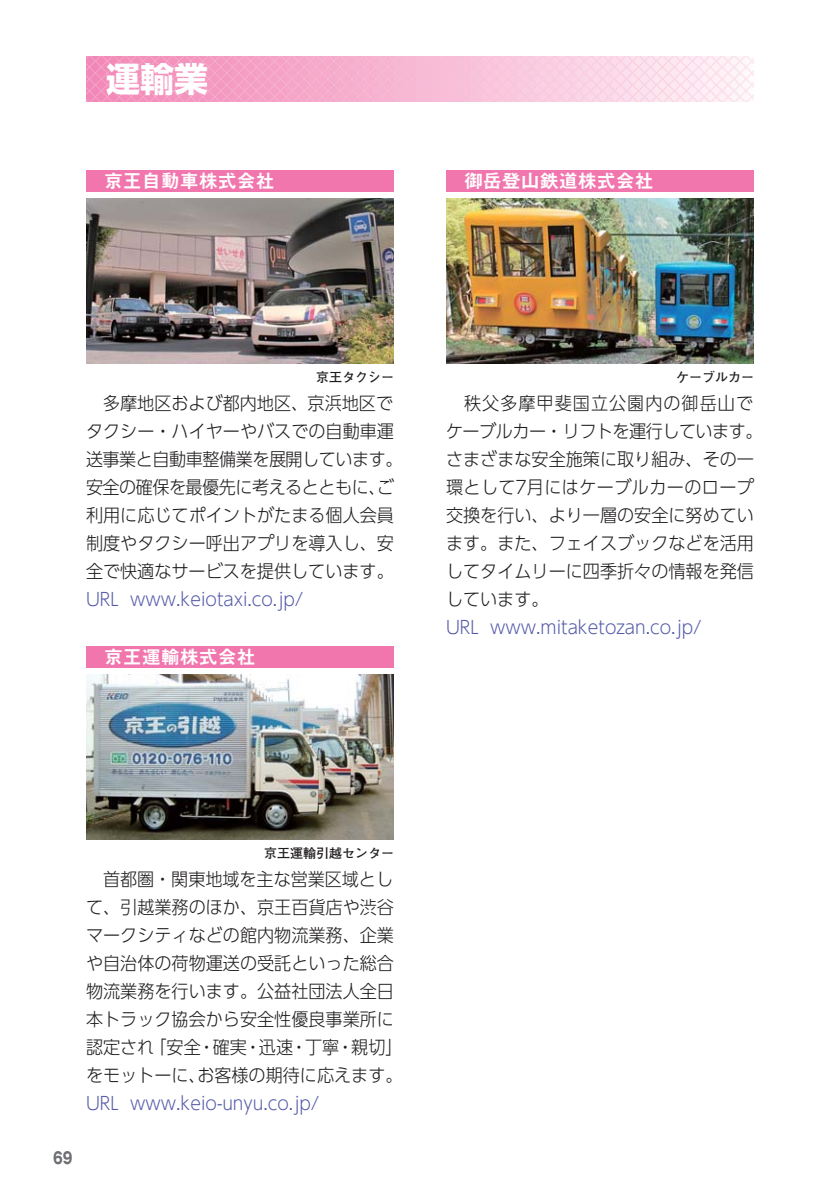
<style>
.page{position:relative;width:840px;height:1192px;background:#fff}
.page>*{position:absolute;margin:0;border:0;box-sizing:border-box;transform-origin:0 0}
.t1{font:34px "UD Shin Go Pr 6 N Bold 90 pv RKSJ H";color:#fff}
.t2{font:19px "Midashi Go Pr 6 N MB31 90 pv RKSJ H";color:#fff}
.t3{font:18px/28px "UD Shin Go Pr 6 N Light 90 pv RKSJ H";color:#201d1f;text-align:center;scale:.95 1}
.t4{font:18px "UD Shin Go Pr 6 N Light 90 pv RKSJ H";color:#545aa8;scale:.95 1}
.t5{font:16px "Gothic MB101 Pr 6 N Bold 90 pv RKSJ H";color:#6d6f74;scale:.8 1}
.t6{font:13px "Futo Go B101 Pr 6 N Bold 90 pv RKSJ H";color:#201d1f}
</style>
<div class="page">
<svg style="left:86px;top:56px;width:668px;height:46px;background:#f7bbd5"></svg>
<img style="left:86px;top:198px;width:308px;height:166px">
<div style="left:86px;top:170px;width:308px;height:22px;background:#f176ad"></div>
<img style="left:86px;top:674px;width:308px;height:166px">
<div style="left:86px;top:646px;width:308px;height:22px;background:#f176ad"></div>
<img style="left:446px;top:198px;width:308px;height:166px">
<div style="left:446px;top:170px;width:308px;height:22px;background:#f176ad"></div>
<h1 class="t1" style="left:106px;top:66px;width:103px">運輸業</h1>
<p class="t2" style="left:104px;top:174px;width:172px">京王自動車株式会社</p>
<p class="t2" style="left:464px;top:174px;width:191px">御岳登山鉄道株式会社</p>
<p class="t6" style="left:316px;top:373px;width:79px">京王タクシー</p>
<p class="t3" style="left:86px;top:392px;width:335px">多摩地区および都内地区、京浜地区で<br>タクシー・ハイヤーやバスでの自動車運送事業と自動車整備業を展開しています。安全の確保を最優先に考えるとともに、ご利用に応じてポイントがたまる個人会員制度やタクシー呼出アプリを導入し、安全で快適なサービスを提供しています。</p>
<p class="t4" style="left:86px;top:592px;width:230px">URL www.keiotaxi.co.jp/</p>
<p class="t2" style="left:104px;top:650px;width:153px">京王運輸株式会社</p>
<p class="t6" style="left:676px;top:373px;width:79px">ケーブルカー</p>
<p class="t3" style="left:446px;top:392px;width:335px;text-align:left;text-indent:18px">秩父多摩甲斐国立公園内の御岳山でケーブルカー・リフトを運行しています。さまざまな安全施策に取り組み、その一環として7月にはケーブルカーのロープ交換を行い、より一層の安全に努めています。また、フェイスブックなどを活用してタイムリーに四季折々の情報を発信しています。</p>
<p class="t4" style="left:446px;top:620px;width:271px">URL www.mitaketozan.co.jp/</p>
<p class="t6" style="left:264px;top:849px;width:131px">京王運輸引越センター</p>
<p class="t3" style="left:86px;top:868px;width:335px">首都圏・関東地域を主な営業区域とし<br>て、引越業務のほか、京王百貨店や渋谷マークシティなどの館内物流業務、企業や自治体の荷物運送の受託といった総合物流業務を行います。公益社団法人全日本トラック協会から安全性優良事業所に認定され「安全・確実・迅速・丁寧・親切」をモットーに、お客様の期待に応えます。</p>
<p class="t4" style="left:86px;top:1096px;width:247px">URL www.keio-unyu.co.jp/</p>
<p class="t5" style="left:53px;top:1152px;width:26px">69</p>
</div>
